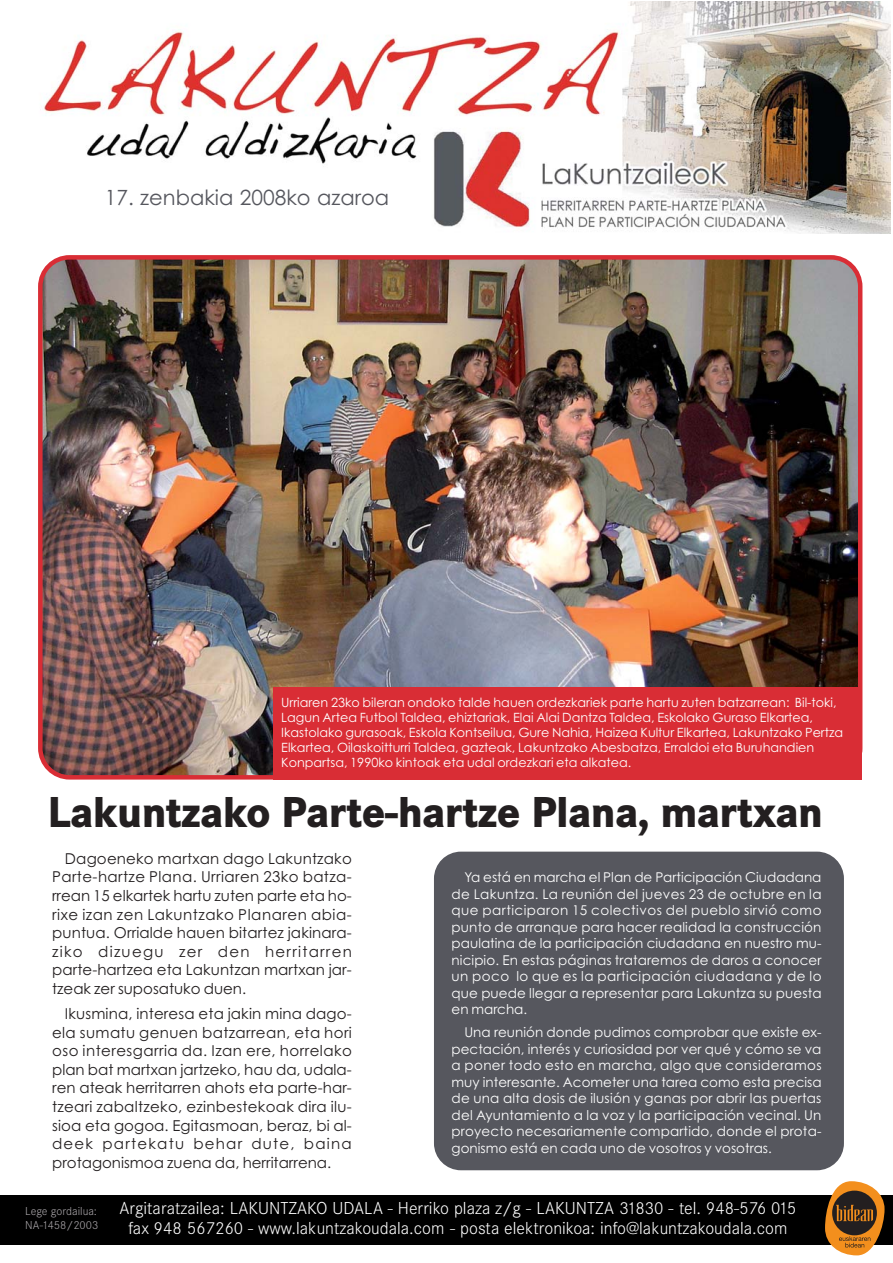
<style>
.page{position:relative;width:893px;height:1263px;background:#fff}
.page>*{position:absolute;margin:0;border:0;box-sizing:border-box;transform-origin:0 0}
.t1{font:800 45px "Corporate S";color:#231f20;scale:.9 1}
.t2{font:21px "Century Gothic";color:#56575e}
.t3{font:300 18px/19.5px "Corporate S";color:#fff;text-align:center}
.t4{font:15px/18.6px "Century Gothic";color:#231f20;text-align:justify}
.t5{font:13.5px/16.5px "Century Gothic";letter-spacing:.005em;color:#fff;text-align:justify}
.t6{font:12.75px/15px "Century Gothic";color:#fff}
.t7{font:300 12px/14.4px "Corporate S";color:#aba7ab}
</style>
<div class="page">
<div style="left:434px;top:852px;width:409px;height:318px;background:#56575e;border-radius:27px"></div>
<img style="left:38px;top:255px;width:824px;height:525px">
<img style="left:44px;top:1px;width:846px;height:233px">
<div style="left:0;top:1195px;width:892px;height:49px;background:#000"></div>
<svg style="left:825px;top:1181px;width:59px;height:74px;background:#da8627"></svg>
<div style="left:832px;top:1191px;width:44px;height:44px;background:#231f20;border-radius:50%"></div>
<svg style="left:836px;top:1205px;width:37px;height:16px"></svg>
<svg style="left:838px;top:1236px;width:32px;height:12px"></svg>
<div style="left:274px;top:687px;width:588px;height:93px;background:#d92d35"></div>
<h2 class="t2" style="left:105px;top:190px;width:286px">17. zenbakia 2008ko azaroa</h2>
<p class="t6" style="left:281px;top:696px;width:563px">Urriaren 23ko bileran ondoko talde hauen ordezkariek parte hartu zuten batzarrean: Bil-toki, Lagun Artea Futbol Taldea, ehiztariak, Elai Alai Dantza Taldea, Eskolako Guraso Elkartea, Ikastolako gurasoak, Eskola Kontseilua, Gure Nahia, Haizea Kultur Elkartea, Lakuntzako Pertza Elkartea, Oilaskoitturri Taldea, gazteak, Lakuntzako Abesbatza, Erraldoi eta Buruhandien Konpartsa, 1990ko kintoak eta udal ordezkari eta alkatea.</p>
<h1 class="t1" style="left:48px;top:794px;width:862px">Lakuntzako Parte-hartze Plana, martxan</h1>
<p class="t4" style="left:52px;top:851px;width:301px;text-indent:13px">Dagoeneko martxan dago Lakuntzako Parte-hartze Plana. Urriaren 23ko batza&shy;rrean 15 elkartek hartu zuten parte eta ho&shy;rixe izan zen Lakuntzako Planaren abia&shy;puntua. Orrialde hauen bitartez jakinara&shy;ziko dizuegu zer den herritarren parte-hartzea eta Lakuntzan martxan jar&shy;tzeak zer suposatuko duen.</p>
<p class="t4" style="left:52px;top:1006px;width:301px;text-indent:13px">Ikusmina, interesa eta jakin mina dago&shy;ela sumatu genuen batzarrean, eta hori oso interesgarria da. Izan ere, horrelako plan bat martxan jartzeko, hau da, udala&shy;ren ateak herritarren ahots eta parte-har&shy;tzeari zabaltzeko, ezinbestekoak dira ilu&shy;sioa eta gogoa. Egitasmoan, beraz, bi al&shy;deek partekatu behar dute, baina protagonismoa zuena da, herritarrena.</p>
<p class="t5" style="left:451px;top:871px;width:371px;text-indent:13px">Ya está en marcha el Plan de Participación Ciudadana de Lakuntza. La reunión del jueves 23 de octubre en la que participaron 15 colectivos del pueblo sirvió como punto de arranque para hacer realidad la construcción paulatina de la participación ciudadana en nuestro mu&shy;nicipio. En estas páginas trataremos de daros a conocer un poco lo que es la participación ciudadana y de lo que puede llegar a representar para Lakuntza su puesta en marcha.</p>
<p class="t5" style="left:451px;top:1026px;width:371px;text-indent:13px">Una reunión donde pudimos comprobar que existe ex&shy;pectación, interés y curiosidad por ver qué y cómo se va a poner todo esto en marcha, algo que consideramos muy interesante. Acometer una tarea como esta precisa de una alta dosis de ilusión y ganas por abrir las puertas del Ayuntamiento a la voz y la participación vecinal. Un proyecto necesariamente compartido, donde el prota&shy;gonismo está en cada uno de vosotros y vosotras.</p>
<p class="t7" style="left:25px;top:1205px;width:75px">Lege gordailua:<br>NA-1458/2003</p>
<h3 class="t3" style="left:120px;top:1200px;width:678px">Argitaratzailea: LAKUNTZAKO UDALA - Herriko plaza z/g - LAKUNTZA 31830 - tel. 948-576 015 fax 948 567260 - www.lakuntzakoudala.com - posta elektronikoa: info@lakuntzakoudala.com</h3>
</div>
